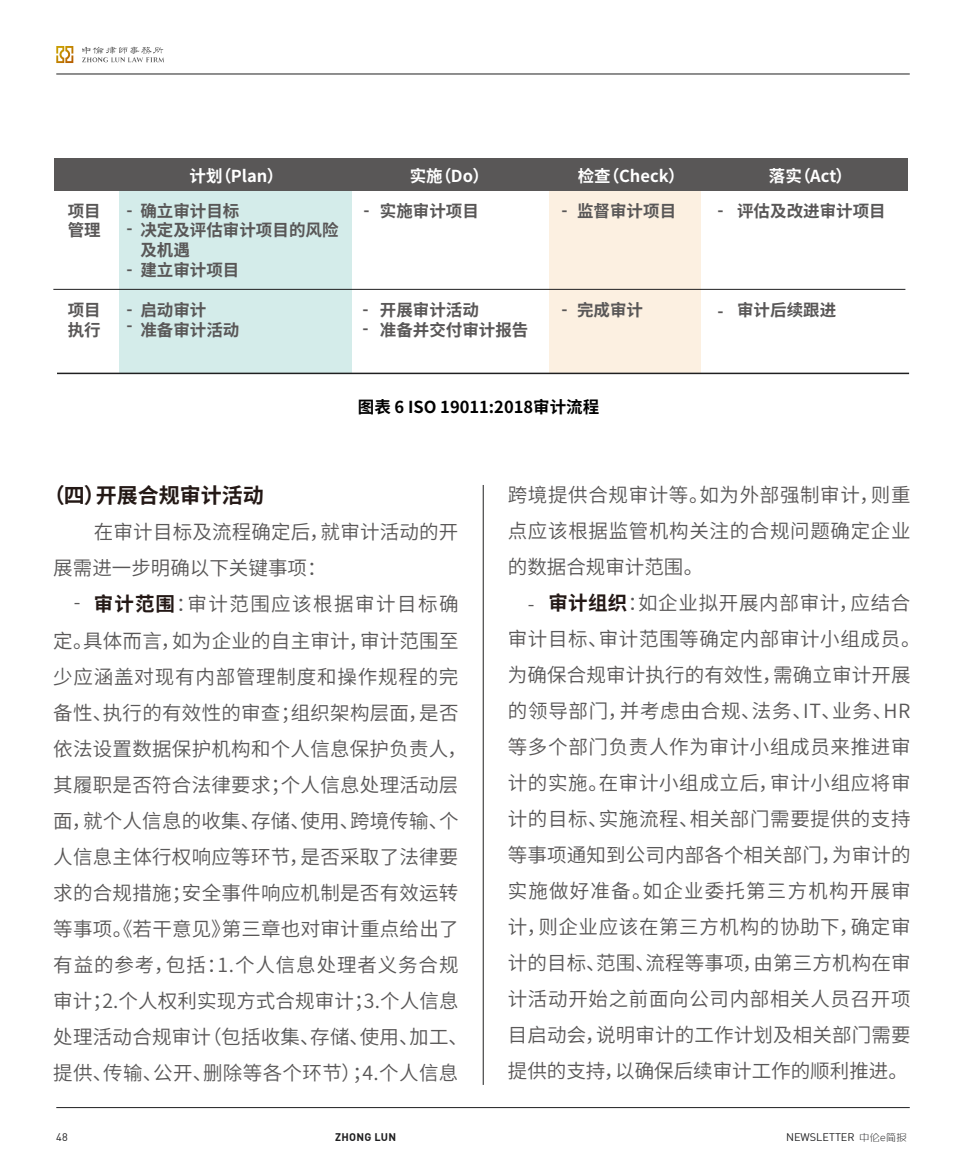
<style>
.page{position:relative;width:966px;height:1174px;background:#fff}
.page>*{position:absolute;margin:0;border:0;box-sizing:border-box;transform-origin:0 0}
.t1{font:700 21px "Source Han Sans CN";color:#231815}
.t2{font:19.5px/36px "Source Han Sans CN";letter-spacing:.015em;color:#595757}
.t3{font:700 16.5px/19.8px "Source Han Sans CN";color:#595757}
.t4{font:700 16.5px "Source Han Sans CN";color:#fff}
.t5{font:700 16.5px "Source Han Sans CN";color:#000}
.t6{font:10.8px "DINOT";color:#1f1f20}
.t7{font:700 10.8px "DINOT";letter-spacing:.02em;color:#1f1f20}
.s1{font-weight:700;color:#231815}
.s2{font-family:"ZHSRXT GBK1 0";font-size:10.5px}
</style>
<div class="page">
<hr style="left:56px;top:74px;width:853px;height:1px;background:#1f1f20">
<svg style="left:82px;top:47px;width:82px;height:15px"></svg>
<svg style="left:56px;top:46px;width:17px;height:17px"></svg>
<hr style="left:56px;top:1107px;width:853px;height:1px;background:#1f1f20">
<hr style="left:483px;top:485px;width:1px;height:600px;background:#1f1f20">
<div style="left:119px;top:158px;width:232px;height:215px;background:#d4ecea"></div>
<div style="left:549px;top:161px;width:151px;height:212px;background:#fcf0e1"></div>
<hr style="left:53px;top:289px;width:852px;height:1px;background:#1f1f20">
<hr style="left:57px;top:373px;width:851px;height:1px;background:#1f1f20">
<div style="left:54px;top:158px;width:853px;height:33px;background:#595757"></div>
<p class="t3" style="left:68px;top:201px;width:34px">项目管理</p>
<p class="t3" style="left:68px;top:300px;width:34px">项目执行</p>
<p class="t4" style="left:189px;top:166px;width:95px">计划（Plan）</p>
<p class="t4" style="left:409px;top:166px;width:81px">实施（Do）</p>
<p class="t4" style="left:577px;top:166px;width:108px">检查（Check）</p>
<p class="t4" style="left:768px;top:166px;width:85px">落实（Act）</p>
<p class="t3" style="left:140px;top:201px;width:199px">确立审计目标<br>决定及评估审计项目的风险及机遇<br>建立审计项目</p>
<p class="t3" style="left:140px;top:300px;width:100px">启动审计<br>准备审计活动</p>
<p class="t3" style="left:380px;top:201px;width:100px">实施审计项目</p>
<p class="t3" style="left:577px;top:201px;width:101px">监督审计项目</p>
<p class="t3" style="left:126px;top:200px;width:8px">-</p>
<p class="t3" style="left:363px;top:200px;width:8px">-</p>
<p class="t3" style="left:561px;top:200px;width:8px">-</p>
<p class="t3" style="left:717px;top:200px;width:8px">-</p>
<p class="t3" style="left:126px;top:219px;width:8px">-</p>
<p class="t3" style="left:126px;top:260px;width:8px">-</p>
<p class="t3" style="left:126px;top:301px;width:8px;line-height:16.2px">- -</p>
<p class="t3" style="left:362px;top:299px;width:8px">-</p>
<p class="t3" style="left:561px;top:299px;width:8px">-</p>
<p class="t3" style="left:362px;top:319px;width:8px">-</p>
<p class="t3" style="left:380px;top:300px;width:150px">开展审计活动<br>准备并交付审计报告</p>
<p class="t3" style="left:577px;top:300px;width:67px">完成审计</p>
<p class="t3" style="left:717px;top:301px;width:8px">-</p>
<p class="t3" style="left:737px;top:201px;width:150px">评估及改进审计项目</p>
<p class="t3" style="left:737px;top:300px;width:101px">审计后续跟进</p>
<p class="t5" style="left:358px;top:397px;width:243px">图表 6 ISO 19011:2018审计流程</p>
<p class="t1" style="left:44px;top:484px;width:221px">（四）开展合规审计活动</p>
<p class="t2" style="left:53px;top:515px;width:406px;text-indent:41px">在审计目标及流程确定后，就审计活动的开展需进一步明确以下关键事项：</p>
<p class="t2" style="left:53px;top:587px;width:416px;text-indent:41px"><span class="s1">审计范围</span>：审计范围应该根据审计目标确定。具体而言，如为企业的自主审计，审计范围至少应涵盖对现有内部管理制度和操作规程的完备性、执行的有效性的审查；组织架构层面，是否依法设置数据保护机构和个人信息保护负责人，其履职是否符合法律要求；个人信息处理活动层面，就个人信息的收集、存储、使用、跨境传输、个人信息主体行权响应等环节，是否采取了法律要求的合规措施；安全事件响应机制是否有效运转等事项。《若干意见》第三章也对审计重点给出了有益的参考，包括：1.个人信息处理者义务合规审计；2.个人权利实现方式合规审计；3.个人信息处理活动合规审计（包括收集、存储、使用、加工、提供、传输、公开、删除等各个环节）；4.个人信息</p>
<p class="t2" style="left:74px;top:584px;width:8px">-</p>
<p class="t2" style="left:507px;top:477px;width:404px;text-align:justify">跨境提供合规审计等。如为外部强制审计，则重点应该根据监管机构关注的合规问题确定企业的数据合规审计范围。</p>
<p class="t2" style="left:507px;top:585px;width:414px;text-indent:41px"><span class="s1">审计组织</span>：如企业拟开展内部审计，应结合审计目标、审计范围等确定内部审计小组成员。为确保合规审计执行的有效性，需确立审计开展的领导部门，并考虑由合规、法务、IT、业务、HR等多个部门负责人作为审计小组成员来推进审计的实施。在审计小组成立后，审计小组应将审计的目标、实施流程、相关部门需要提供的支持等事项通知到公司内部各个相关部门，为审计的实施做好准备。如企业委托第三方机构开展审计，则企业应该在第三方机构的协助下，确定审计的目标、范围、流程等事项，由第三方机构在审计活动开始之前面向公司内部相关人员召开项目启动会，说明审计的工作计划及相关部门需要提供的支持，以确保后续审计工作的顺利推进。</p>
<p class="t2" style="left:527px;top:586px;width:8px">-</p>
<p class="t6" style="left:56px;top:1129px;width:13px">48</p>
<p class="t7" style="left:335px;top:1128px;width:62px">ZHONG LUN</p>
<p class="t6" style="left:786px;top:1129px;width:122px">NEWSLETTER <span class="s2">中伦e简报</span></p>
</div>
